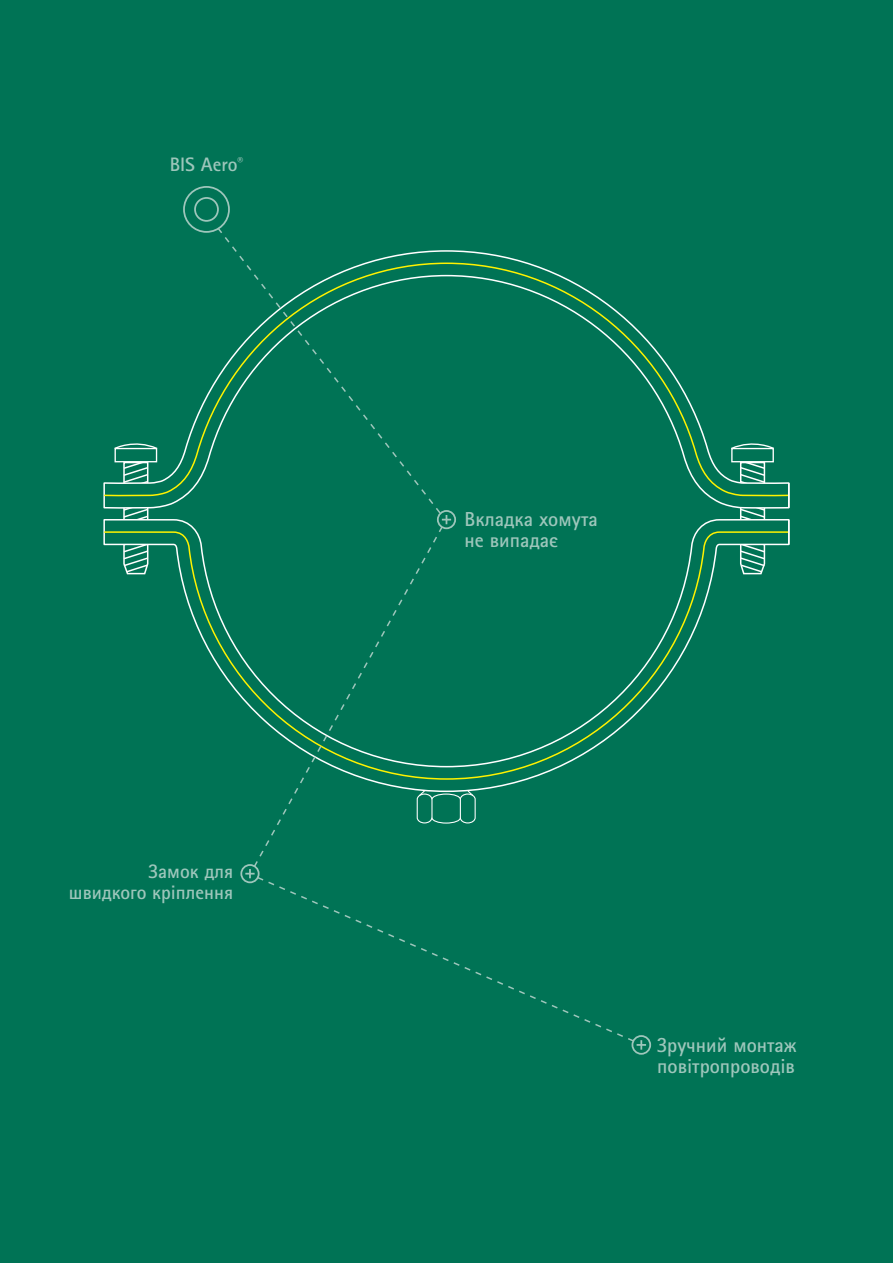
<style>
.page{position:relative;width:893px;height:1263px;background:#007355}
.page>*{position:absolute;margin:0;border:0;box-sizing:border-box;transform-origin:0 0}
.t1{font:700 20.25px/21px "Rotis Sans Serif Pro Cyr";color:#9ec6bb}
.t2{font:700 19.5px/21px "Rotis Sans Serif Pro Cyr";color:#9ec6bb;text-align:right}
.t3{font:700 19.5px "Rotis Sans Serif Std";color:#9ec6bb}
</style>
<div class="page">
<svg style="left:123px;top:510px;width:26px;height:8px"></svg>
<svg style="left:740px;top:510px;width:26px;height:8px"></svg>
<svg style="left:103px;top:531px;width:687px;height:249px"></svg>
<svg style="left:788px;top:520px;width:1px;height:24px"></svg>
<svg style="left:103px;top:262px;width:687px;height:235px"></svg>
<svg style="left:788px;top:483px;width:1px;height:25px"></svg>
<svg style="left:450px;top:789px;width:26px;height:35px"></svg>
<svg style="left:201px;top:214px;width:241px;height:299px"></svg>
<svg style="left:246px;top:523px;width:204px;height:345px"></svg>
<svg style="left:245px;top:876px;width:400px;height:165px"></svg>
<div style="left:184px;top:187px;width:45px;height:45px;background:#007355;border-radius:50%"></div>
<div style="left:183px;top:186px;width:47px;height:47px;border:2px solid #9ec6bb;border-radius:50%"></div>
<div style="left:194px;top:197px;width:25px;height:25px;border:2px solid #9ec6bb;border-radius:50%"></div>
<svg style="left:438px;top:511px;width:17px;height:17px"></svg>
<div style="left:437px;top:510px;width:19px;height:19px;border:2px solid #9ec6bb;border-radius:50%"></div>
<svg style="left:442px;top:515px;width:9px;height:9px"></svg>
<svg style="left:241px;top:865px;width:18px;height:17px"></svg>
<div style="left:240px;top:864px;width:20px;height:19px;border:2px solid #9ec6bb;border-radius:50%"></div>
<svg style="left:245px;top:869px;width:10px;height:9px"></svg>
<svg style="left:632px;top:1036px;width:18px;height:18px"></svg>
<div style="left:631px;top:1035px;width:20px;height:20px;border:2px solid #9ec6bb;border-radius:50%"></div>
<svg style="left:637px;top:1040px;width:9px;height:10px"></svg>
<p class="t3" style="left:170px;top:157px;width:75px">BIS Aero<sup>®</sup></p>
<p class="t2" style="left:69px;top:863px;width:166px">Замок для швидкого кріплення</p>
<p class="t1" style="left:465px;top:511px;width:135px">Вкладка хомута не випадає</p>
<p class="t1" style="left:657px;top:1037px;width:141px">Зручний монтаж повітропроводів</p>
</div>
